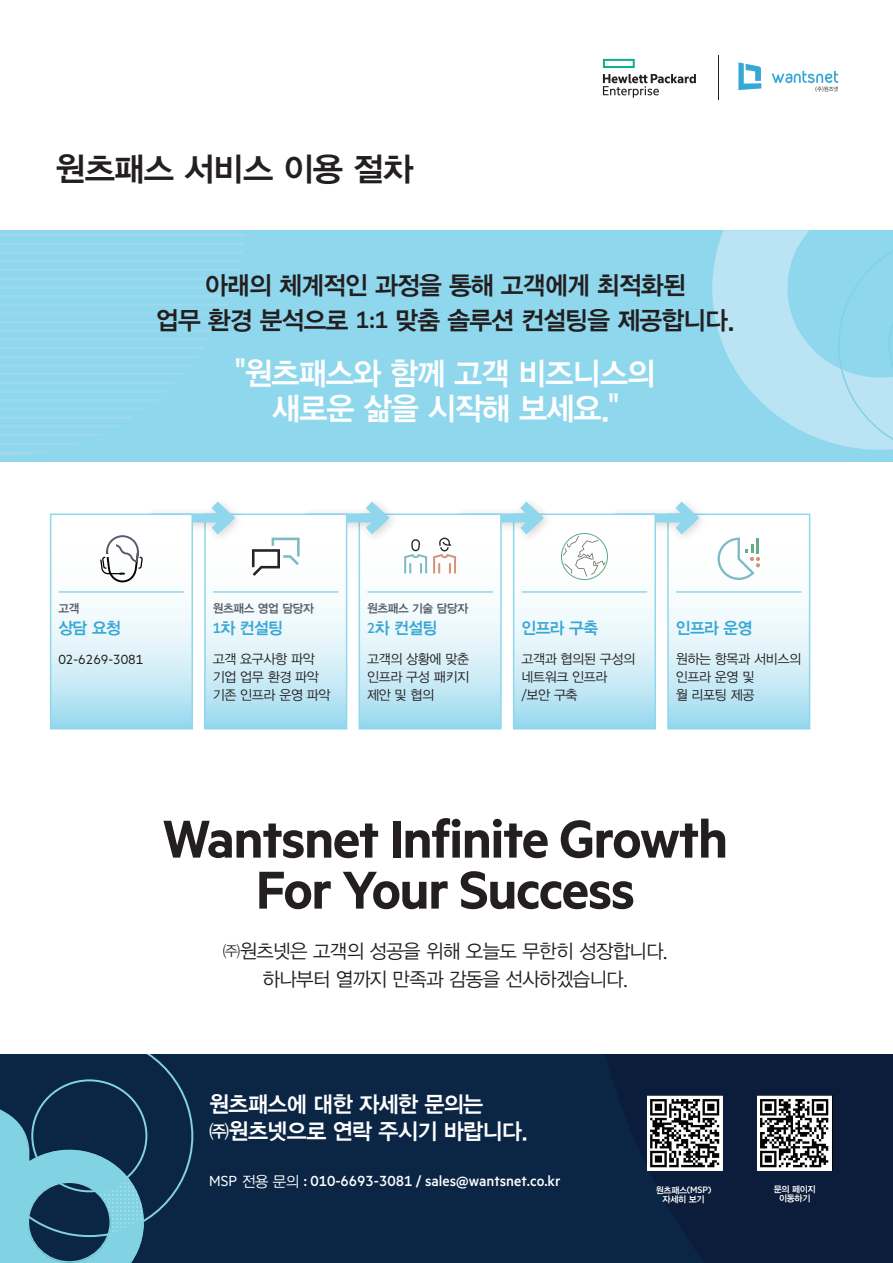
<style>
.page{position:relative;width:893px;height:1263px;background:#fff}
.page>*{position:absolute;margin:0;border:0;box-sizing:border-box;transform-origin:0 0}
.t1{font:600 60px/51px "Metric HPE";letter-spacing:-.025em;color:#231f20;text-align:center}
.t2{font:33px "YDGO14";letter-spacing:-.025em;color:#231f20}
.t3{font:31.5px/34.5px "YDGO14";letter-spacing:-.03em;color:#fff;text-align:center}
.t4{font:25.5px/34.5px "YDGO14";letter-spacing:-.03em;color:#231f20;text-align:center}
.t5{font:22.5px/27px "YDGO14";letter-spacing:-.03em;color:#fff}
.t6{font:19.5px/28.5px "YDGO12";letter-spacing:-.03em;color:#231f20;text-align:center}
.t7{font:500 16.5px "Metric HPE";color:#fff}
.t8{font:16.5px "YDGO14";letter-spacing:-.03em;color:#37a8d5}
.t9{font:15px "Metric HPE";color:#231f20}
.t10{font:13.5px/18px "YDGO12";letter-spacing:-.03em;color:#231f20}
.t11{font:12px "YDGO14";letter-spacing:-.03em;color:#585e68}
.t12{font:500 10.5px "Metric HPE";color:#fff}
.t13{font:9px/9px "YDGO14";letter-spacing:-.03em;color:#fff;text-align:center}
.s1{font-family:"Metric HPE";font-weight:500;font-size:27px}
.s2{font-family:"Metric HPE";font-weight:500}
.s3{font-weight:400}
.s4{font-family:"YDGO12";font-weight:400;font-size:15px}
.s5{font-family:"YDGO14";font-weight:400;font-size:9px}
</style>
<div class="page">
<div style="left:0;top:1055px;width:893px;height:208px;background:#0b2544"></div>
<svg style="left:647px;top:1095px;width:186px;height:76px;fill:#0c1c3b"></svg>
<svg style="left:0;top:1055px;width:193px;height:208px"></svg>
<hr style="left:718px;top:55px;width:1px;height:45px;background:#231f20">
<svg style="left:738px;top:62px;width:23px;height:28px"></svg>
<svg style="left:772px;top:71px;width:66px;height:21px"></svg>
<svg style="left:603px;top:59px;width:32px;height:9px"></svg>
<svg style="left:603px;top:74px;width:93px;height:24px"></svg>
<img style="left:647px;top:1096px;width:75px;height:75px">
<img style="left:757px;top:1096px;width:75px;height:75px">
<div style="left:0;top:230px;width:893px;height:231px;background:#8fd7ed"></div>
<svg style="left:0;top:286px;width:234px;height:2px"></svg>
<svg style="left:0;top:278px;width:237px;height:2px"></svg>
<svg style="left:0;top:295px;width:231px;height:2px"></svg>
<svg style="left:0;top:252px;width:243px;height:2px"></svg>
<svg style="left:0;top:243px;width:244px;height:2px"></svg>
<svg style="left:0;top:260px;width:241px;height:2px"></svg>
<svg style="left:0;top:269px;width:239px;height:2px"></svg>
<svg style="left:0;top:234px;width:245px;height:2px"></svg>
<svg style="left:0;top:391px;width:166px;height:2px"></svg>
<svg style="left:0;top:382px;width:176px;height:2px"></svg>
<svg style="left:0;top:399px;width:157px;height:2px"></svg>
<svg style="left:0;top:356px;width:198px;height:2px"></svg>
<svg style="left:0;top:347px;width:204px;height:2px"></svg>
<svg style="left:0;top:365px;width:191px;height:1px"></svg>
<svg style="left:0;top:373px;width:184px;height:2px"></svg>
<svg style="left:0;top:321px;width:220px;height:2px"></svg>
<svg style="left:0;top:313px;width:224px;height:1px"></svg>
<svg style="left:0;top:330px;width:215px;height:2px"></svg>
<svg style="left:0;top:339px;width:209px;height:1px"></svg>
<svg style="left:0;top:304px;width:228px;height:2px"></svg>
<svg style="left:0;top:452px;width:41px;height:3px"></svg>
<svg style="left:0;top:425px;width:118px;height:2px"></svg>
<svg style="left:0;top:417px;width:132px;height:2px"></svg>
<svg style="left:0;top:434px;width:101px;height:2px"></svg>
<svg style="left:0;top:443px;width:77px;height:2px"></svg>
<svg style="left:0;top:408px;width:145px;height:2px"></svg>
<svg style="left:712px;top:230px;width:181px;height:220px"></svg>
<svg style="left:670px;top:537px;width:137px;height:189px"></svg>
<div style="left:667px;top:513px;width:143px;height:216px;border:2px solid #8fd7ed"></div>
<svg style="left:717px;top:538px;width:43px;height:42px"></svg>
<div style="left:608px;top:496px;width:101px;height:48px;background:#fff"></div>
<div style="left:615px;top:513px;width:78px;height:9px;background:#8fd7ed"></div>
<svg style="left:666px;top:501px;width:40px;height:43px"></svg>
<svg style="left:516px;top:516px;width:137px;height:210px"></svg>
<div style="left:513px;top:513px;width:143px;height:216px;border:2px solid #8fd7ed"></div>
<svg style="left:561px;top:533px;width:47px;height:47px"></svg>
<div style="left:453px;top:496px;width:101px;height:48px;background:#fff"></div>
<div style="left:459px;top:513px;width:78px;height:9px;background:#8fd7ed"></div>
<svg style="left:511px;top:501px;width:40px;height:43px"></svg>
<svg style="left:362px;top:516px;width:137px;height:210px"></svg>
<div style="left:359px;top:513px;width:143px;height:216px;border:2px solid #8fd7ed"></div>
<svg style="left:404px;top:539px;width:23px;height:34px"></svg>
<svg style="left:433px;top:538px;width:23px;height:35px"></svg>
<div style="left:298px;top:496px;width:102px;height:48px;background:#fff"></div>
<div style="left:305px;top:513px;width:78px;height:9px;background:#8fd7ed"></div>
<svg style="left:356px;top:501px;width:40px;height:43px"></svg>
<svg style="left:207px;top:516px;width:137px;height:210px"></svg>
<div style="left:204px;top:513px;width:143px;height:216px;border:2px solid #8fd7ed"></div>
<svg style="left:252px;top:538px;width:48px;height:38px"></svg>
<div style="left:144px;top:496px;width:101px;height:48px;background:#fff"></div>
<div style="left:151px;top:513px;width:78px;height:9px;background:#8fd7ed"></div>
<svg style="left:202px;top:501px;width:40px;height:43px"></svg>
<svg style="left:53px;top:516px;width:137px;height:210px"></svg>
<div style="left:50px;top:513px;width:143px;height:216px;border:2px solid #8fd7ed"></div>
<svg style="left:100px;top:535px;width:43px;height:47px"></svg>
<hr style="left:59px;top:591px;width:125px;height:2px;background:#8fd7ed">
<hr style="left:213px;top:591px;width:125px;height:2px;background:#8fd7ed">
<hr style="left:367px;top:591px;width:126px;height:2px;background:#8fd7ed">
<hr style="left:522px;top:591px;width:125px;height:2px;background:#8fd7ed">
<hr style="left:676px;top:591px;width:125px;height:2px;background:#8fd7ed">
<h2 class="t2" style="left:55px;top:152px;width:359px">원츠패스 서비스 이용 절차</h2>
<h3 class="t4" style="left:156px;top:269px;width:580px">아래의 체계적인 과정을 통해 고객에게 최적화된<br>업무 환경 분석으로 <span class="s1">1:1</span> 맞춤 솔루션 컨설팅을 제공합니다.</h3>
<h3 class="t3" style="left:235px;top:358px;width:421px">"원츠패스와 함께 고객 비즈니스의 새로운 삶을 시작해 보세요."</h3>
<p class="t11" style="left:58px;top:602px;width:23px">고객</p>
<p class="t8" style="left:58px;top:619px;width:64px">상담 요청</p>
<p class="t9" style="left:58px;top:651px;width:87px">02-6269-3081</p>
<p class="t11" style="left:213px;top:602px;width:103px">원츠패스 영업 담당자</p>
<p class="t8" style="left:213px;top:619px;width:72px"><span class="s2">1</span>차 컨설팅</p>
<p class="t10" style="left:213px;top:650px;width:119px">고객 요구사항 파악 기업 업무 환경 파악 기존 인프라 운영 파악</p>
<p class="t11" style="left:367px;top:602px;width:103px">원츠패스 기술 담당자</p>
<p class="t8" style="left:367px;top:619px;width:72px"><span class="s2">2</span>차 컨설팅</p>
<p class="t10" style="left:367px;top:650px;width:104px;text-align:justify">고객의 상황에 맞춘 인프라 구성 패키지 제안 및 협의</p>
<p class="t8" style="left:521px;top:619px;width:78px">인프라 구축</p>
<p class="t10" style="left:521px;top:650px;width:115px">고객과 협의된 구성의 네트워크 인프라 /보안 구축</p>
<p class="t8" style="left:676px;top:619px;width:78px">인프라 운영</p>
<p class="t10" style="left:676px;top:650px;width:127px">원하는 항목과 서비스의 인프라 운영 및<br>월 리포팅 제공</p>
<h1 class="t1" style="left:163px;top:812px;width:567px">Wantsnet Infinite Growth<br>For Your Success</h1>
<h3 class="t6" style="left:223px;top:937px;width:447px">㈜원츠넷은 고객의 성공을 위해 오늘도 무한히 성장합니다. 하나부터 열까지 만족과 감동을 선사하겠습니다.</h3>
<h3 class="t5" style="left:209px;top:1091px;width:320px">원츠패스에 대한 자세한 문의는㈜원츠넷으로 연락 주시기 바랍니다.</h3>
<p class="t7" style="left:209px;top:1171px;width:353px"><span class="s3">MSP</span> <span class="s4">전용 문의</span> : 010-6693-3081 / sales@wantsnet.co.kr</p>
<p class="t12" style="left:656px;top:1184px;width:57px"><span class="s5">원츠패스</span>(MSP)</p>
<p class="t13" style="left:663px;top:1195px;width:43px">자세히 보기</p>
<p class="t13" style="left:774px;top:1185px;width:43px">문의 페이지 이동하기</p>
</div>
